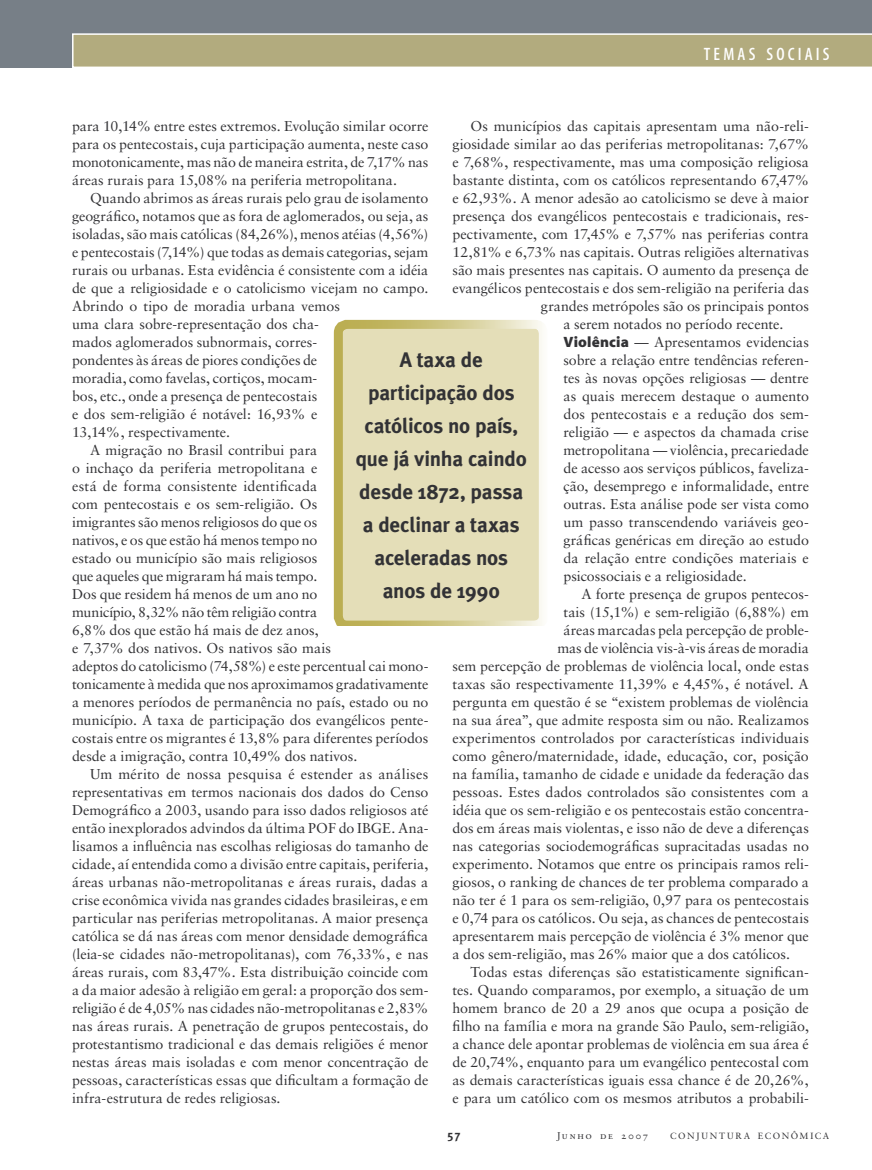
<style>
.page{position:relative;width:872px;height:1170px;background:#fff}
.page>*{position:absolute;margin:0;border:0;box-sizing:border-box;transform-origin:0 0}
.Entrevista_Olhos{font:700 21px/33px "Meta Plus";letter-spacing:-.01em;color:#323235;text-align:center}
.t1{font:18px "Adobe Corp ID Myriad Pkg";letter-spacing:.175em;color:#fff}
.Texto_Serif{font:14.25px/18px "Sabon";letter-spacing:-.005em;color:#323235;text-align:justify}
.t2{font:700 12px "Meta Plus";color:#323235}
.t3{font:9.75px "Sabon Roman SC";letter-spacing:.175em;color:#323235}
.t4{font:9px "Sabon";letter-spacing:.175em;color:#323235}
.s1{font-family:"Adobe Corp ID Myriad Bl";font-size:15px}
</style>
<div class="page">
<div style="left:0;top:0;width:872px;height:68px;background:#777f87"></div>
<svg style="left:72px;top:33px;width:800px;height:35px;background:#b7b189"></svg>
<svg style="left:333px;top:319px;width:209px;height:306px;background:#e2dbb3"></svg>
<p class="t1" style="left:704px;top:45px;width:127px">TEMAS SOCIAIS</p>
<p class="Texto_Serif" style="left:72px;top:117px;width:358px">para 10,14% entre estes extremos. Evolução similar ocorre para os pentecostais, cuja participação aumenta, neste caso monotonicamente, mas não de maneira estrita, de 7,17% nas áreas rurais para 15,08% na periferia metropolitana.</p>
<p class="Texto_Serif" style="left:72px;top:189px;width:358px;text-align:left;text-indent:18px">Quando abrimos as áreas rurais pelo grau de isolamento geográfico, notamos que as fora de aglomerados, ou seja, as isoladas, são mais católicas (84,26%), menos atéias (4,56%) e pentecostais (7,14%) que todas as demais categorias, sejam rurais ou urbanas. Esta evidência é consistente com a idéia de que a religiosidade e o catolicismo vicejam no campo.<br>Abrindo o tipo de moradia urbana vemos<br>uma clara sobre-representação dos cha-<br>mados aglomerados subnormais, corres-<br>pondentes às áreas de piores condições de<br>moradia, como favelas, cortiços, mocam-<br>bos, etc., onde a presença de pentecostais<br>e dos sem-religião é notável: 16,93% e<br>13,14%, respectivamente.</p>
<p class="Texto_Serif" style="left:72px;top:441px;width:358px;text-align:left;text-indent:18px">A migração no Brasil contribui para<br>o inchaço da periferia metropolitana e<br>está de forma consistente identificada<br>com pentecostais e os sem-religião. Os<br>imigrantes são menos religiosos do que os<br>nativos, e os que estão há menos tempo no<br>estado ou município são mais religiosos<br>que aqueles que migraram há mais tempo.<br>Dos que residem há menos de um ano no<br>município, 8,32% não têm religião contra<br>6,8% dos que estão há mais de dez anos,<br>e 7,37% dos nativos. Os nativos são mais<br>adeptos do catolicismo (74,58%) e este percentual cai mono&shy;tonicamente à medida que nos aproximamos gradativamente a menores períodos de permanência no país, estado ou no município. A taxa de participação dos evangélicos pente&shy;costais entre os migrantes é 13,8% para diferentes períodos desde a imigração, contra 10,49% dos nativos.</p>
<p class="Texto_Serif" style="left:72px;top:765px;width:358px;text-indent:18px">Um mérito de nossa pesquisa é estender as análises representativas em termos nacionais dos dados do Censo Demográfico a 2003, usando para isso dados religiosos até então inexplorados advindos da última POF do IBGE. Ana&shy;lisamos a influência nas escolhas religiosas do tamanho de cidade, aí entendida como a divisão entre capitais, periferia, áreas urbanas não-metropolitanas e áreas rurais, dadas a crise econômica vivida nas grandes cidades brasileiras, e em particular nas periferias metropolitanas. A maior presença católica se dá nas áreas com menor densidade demográfica (leia-se cidades não-metropolitanas), com 76,33%, e nas áreas rurais, com 83,47%. Esta distribuição coincide com a da maior adesão à religião em geral: a proporção dos sem&shy;religião é de 4,05% nas cidades não-metropolitanas e 2,83% nas áreas rurais. A penetração de grupos pentecostais, do protestantismo tradicional e das demais religiões é menor nestas áreas mais isoladas e com menor concentração de pessoas, características essas que dificultam a formação de infra-estrutura de redes religiosas.</p>
<p class="Texto_Serif" style="left:470px;top:117px;width:340px">Os municípios das capitais apresentam uma não-reli-</p>
<p class="Texto_Serif" style="left:452px;top:135px;width:358px">giosidade similar ao das periferias metropolitanas: 7,67%</p>
<p class="Texto_Serif" style="left:452px;top:153px;width:358px">e 7,68%, respectivamente, mas uma composição religiosa</p>
<p class="Texto_Serif" style="left:452px;top:171px;width:358px">bastante distinta, com os católicos representando 67,47%</p>
<p class="Texto_Serif" style="left:452px;top:189px;width:358px">e 62,93%. A menor adesão ao catolicismo se deve à maior</p>
<p class="Texto_Serif" style="left:452px;top:207px;width:358px">presença dos evangélicos pentecostais e tradicionais, res-</p>
<p class="Texto_Serif" style="left:452px;top:225px;width:358px">pectivamente, com 17,45% e 7,57% nas periferias contra</p>
<p class="Texto_Serif" style="left:452px;top:243px;width:358px">12,81% e 6,73% nas capitais. Outras religiões alternativas</p>
<p class="Texto_Serif" style="left:452px;top:261px;width:358px">são mais presentes nas capitais. O aumento da presença de</p>
<p class="Texto_Serif" style="left:452px;top:279px;width:358px">evangélicos pentecostais e dos sem-religião na periferia das</p>
<p class="Texto_Serif" style="left:541px;top:297px;width:269px">grandes metrópoles são os principais pontos</p>
<p class="Texto_Serif" style="left:563px;top:315px;width:221px">a serem notados no período recente.</p>
<p class="Texto_Serif" style="left:563px;top:333px;width:247px"><span class="s1">Violência</span> — Apresentamos evidencias sobre a relação entre tendências referen&shy;tes às novas opções religiosas — dentre as quais merecem destaque o aumento dos pentecostais e a redução dos sem&shy;religião — e aspectos da chamada crise metropolitana — violência, precariedade de acesso aos serviços públicos, faveliza&shy;ção, desemprego e informalidade, entre outras. Esta análise pode ser vista como um passo transcendendo variáveis geo&shy;gráficas genéricas em direção ao estudo da relação entre condições materiais e psicossociais e a religiosidade.</p>
<p class="Texto_Serif" style="left:581px;top:585px;width:229px">A forte presença de grupos pentecos-</p>
<p class="Texto_Serif" style="left:563px;top:603px;width:247px">tais (15,1%) e sem-religião (6,88%) em</p>
<p class="Texto_Serif" style="left:563px;top:621px;width:247px">áreas marcadas pela percepção de proble-</p>
<p class="Texto_Serif" style="left:557px;top:639px;width:253px">mas de violência vis-à-vis áreas de moradia</p>
<p class="Texto_Serif" style="left:452px;top:657px;width:358px">sem percepção de problemas de violência local, onde estas</p>
<p class="Texto_Serif" style="left:452px;top:675px;width:358px">taxas são respectivamente 11,39% e 4,45%, é notável. A</p>
<p class="Texto_Serif" style="left:452px;top:693px;width:358px">pergunta em questão é se “existem problemas de violência</p>
<p class="Texto_Serif" style="left:452px;top:711px;width:358px">na sua área”, que admite resposta sim ou não. Realizamos</p>
<p class="Texto_Serif" style="left:452px;top:729px;width:358px">experimentos controlados por características individuais</p>
<p class="Texto_Serif" style="left:452px;top:747px;width:358px">como gênero/maternidade, idade, educação, cor, posição</p>
<p class="Texto_Serif" style="left:452px;top:765px;width:358px">na família, tamanho de cidade e unidade da federação das</p>
<p class="Texto_Serif" style="left:452px;top:783px;width:358px">pessoas. Estes dados controlados são consistentes com a</p>
<p class="Texto_Serif" style="left:452px;top:801px;width:358px">idéia que os sem-religião e os pentecostais estão concentra-</p>
<p class="Texto_Serif" style="left:452px;top:819px;width:358px">dos em áreas mais violentas, e isso não de deve a diferenças</p>
<p class="Texto_Serif" style="left:452px;top:837px;width:358px">nas categorias sociodemográficas supracitadas usadas no</p>
<p class="Texto_Serif" style="left:452px;top:855px;width:358px">experimento. Notamos que entre os principais ramos reli-</p>
<p class="Texto_Serif" style="left:452px;top:873px;width:358px">giosos, o ranking de chances de ter problema comparado a</p>
<p class="Texto_Serif" style="left:452px;top:891px;width:358px">não ter é 1 para os sem-religião, 0,97 para os pentecostais</p>
<p class="Texto_Serif" style="left:452px;top:909px;width:358px">e 0,74 para os católicos. Ou seja, as chances de pentecostais</p>
<p class="Texto_Serif" style="left:452px;top:927px;width:358px">apresentarem mais percepção de violência é 3% menor que</p>
<p class="Texto_Serif" style="left:452px;top:945px;width:339px">a dos sem-religião, mas 26% maior que a dos católicos.</p>
<p class="Texto_Serif" style="left:452px;top:963px;width:358px;text-indent:18px">Todas estas diferenças são estatisticamente significan&shy;tes. Quando comparamos, por exemplo, a situação de um homem branco de 20 a 29 anos que ocupa a posição de filho na família e mora na grande São Paulo, sem-religião, a chance dele apontar problemas de violência em sua área é de 20,74%, enquanto para um evangélico pentecostal com as demais características iguais essa chance é de 20,26%, e para um católico com os mesmos atributos a probabili-</p>
<p class="Entrevista_Olhos" style="left:356px;top:343px;width:173px">A taxa de participação dos católicos no país, que já vinha caindo desde 1872, passa a declinar a taxas aceleradas nos anos de 1990</p>
<p class="t2" style="left:447px;top:1127px;width:14px">57</p>
<p class="t3" style="left:556px;top:1129px;width:93px">Junho de 2007</p>
<p class="t4" style="left:670px;top:1130px;width:161px">CONJUNTURA ECONÔMICA</p>
</div>
